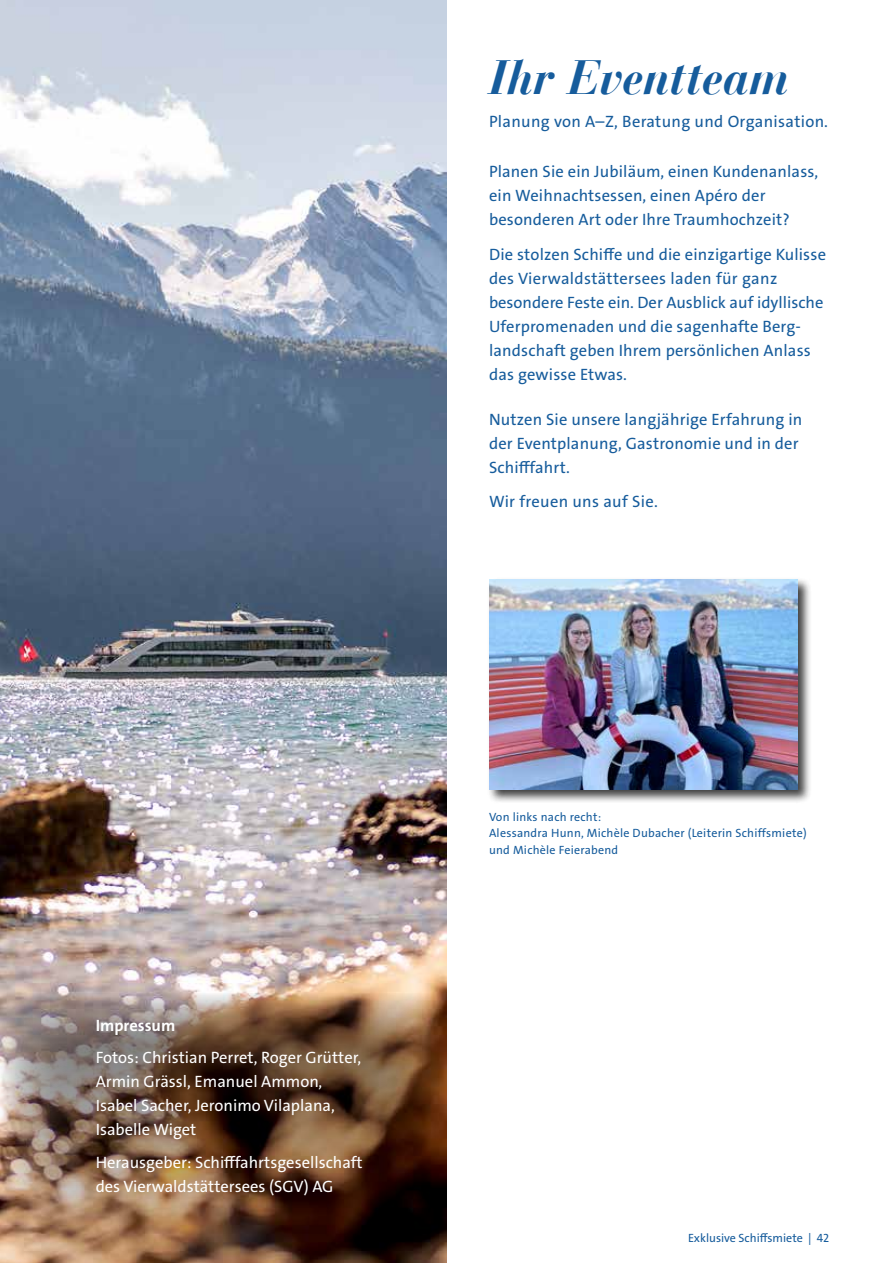
<style>
.page{position:relative;width:893px;height:1263px;background:#fff}
.page>*{position:absolute;margin:0;border:0;box-sizing:border-box;transform-origin:0 0}
.t1{font:italic 700 48px "Bauer Bodoni";letter-spacing:-.01em;color:#165c9c}
.t2{font:16.5px/24px "The Sans Os F";letter-spacing:.01em;color:#165c9c}
.t3{font:16.5px/24px "The Sans Os F";color:#fff}
.t4{font:700 16.5px "The Sans Os F";color:#fff}
.t5{font:12px/16.5px "The Sans Os F";letter-spacing:.02em;color:#165c9c}
.t6{font:12px "The Sans Os F";color:#165c9c}
</style>
<div class="page">
<img style="left:0;top:0;width:446px;height:993px">
<img style="left:0;top:993px;width:447px;height:270px">
<div style="left:487px;top:577px;width:324px;height:227px;background:#000;opacity:.75"></div>
<img style="left:489px;top:579px;width:308px;height:211px">
<p class="t4" style="left:96px;top:1015px;width:81px">Impressum</p>
<p class="t3" style="left:96px;top:1046px;width:267px">Fotos: Christian Perret, Roger Grütter,<br>Armin Grässl, Emanuel Ammon,<br>Isabel Sacher, Jeronimo Vilaplana,<br>Isabelle Wiget</p>
<p class="t3" style="left:96px;top:1150px;width:268px">Herausgeber: Schifffahrtsgesellschaft des Vierwaldstättersees (SGV) AG</p>
<h1 class="t1" style="left:489px;top:48px;width:302px">Ihr Eventteam</h1>
<p class="t2" style="left:489px;top:109px;width:340px">Planung von A–Z, Beratung und Organisation.</p>
<p class="t2" style="left:489px;top:160px;width:331px">Planen Sie ein Jubiläum, einen Kundenanlass, ein Weihnachtsessen, einen Apéro der besonderen Art oder Ihre Traumhochzeit?</p>
<p class="t2" style="left:489px;top:242px;width:339px">Die stolzen Schiffe und die einzigartige Kulisse des Vierwaldstättersees laden für ganz besondere Feste ein. Der Ausblick auf idyllische Uferpromenaden und die sagenhafte Berg&shy;landschaft geben Ihrem persönlichen Anlass das gewisse Etwas.</p>
<p class="t2" style="left:489px;top:407px;width:315px">Nutzen Sie unsere langjährige Erfahrung in der Eventplanung, Gastronomie und in der<br>Schifffahrt.</p>
<p class="t2" style="left:489px;top:490px;width:170px">Wir freuen uns auf Sie.</p>
<p class="t5" style="left:489px;top:808px;width:319px">Von links nach recht:<br>Alessandra Hunn, Michèle Dubacher (Leiterin Schiffsmiete) und Michèle Feierabend</p>
<p class="t6" style="left:688px;top:1230px;width:143px">Exklusive Schiffsmiete | 42</p>
</div>
